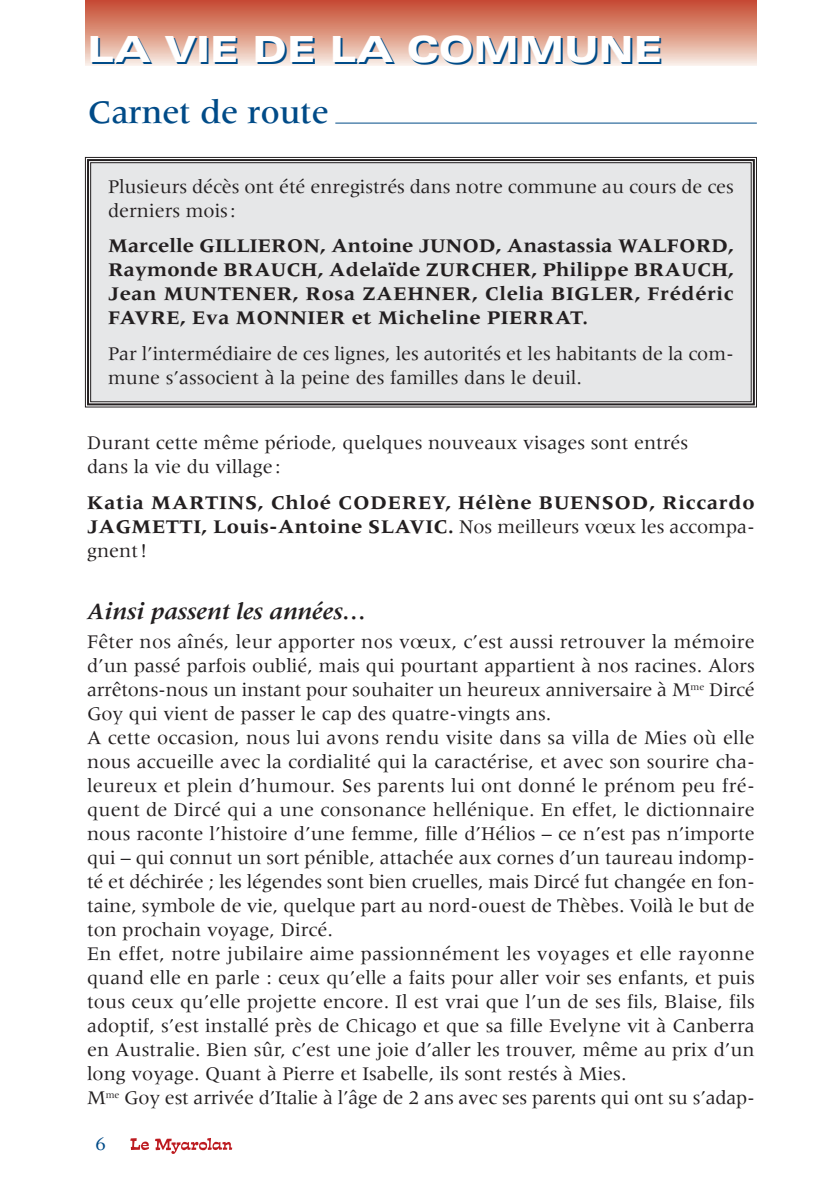
<style>
.page{position:relative;width:840px;height:1190px;background:#fff}
.page>*{position:absolute;margin:0;border:0;box-sizing:border-box;transform-origin:0 0}
.t1{font:900 expanded 36px "Univers";color:#004b88}
.t2{font:500 34px "Meridien";color:#004b88}
.t3{font:italic 700 24px "Meridien";color:#231f20}
.t4{font:20px/24px "Meridien";color:#231f20}
.t5{font:700 20px/24px "Meridien";letter-spacing:.02em;color:#231f20;text-align:justify}
.t6{font:20px "Meridien";color:#004b88}
.s1{font-weight:400}
</style>
<div class="page">
<div style="left:85px;top:0;width:672px;height:65px;background:linear-gradient(to bottom,#c4462a,#f6e8dc)"></div>
<svg style="left:130px;top:1138px;width:19px;height:12px"></svg>
<svg style="left:155px;top:1138px;width:77px;height:16px"></svg>
<div style="left:91px;top:163px;width:660px;height:239px;background:#e6e7e8"></div>
<div style="left:85px;top:157px;width:672px;height:250px;border:1px solid #231f20"></div>
<div style="left:87px;top:159px;width:668px;height:246px;border:2px solid #231f20"></div>
<div style="left:90px;top:162px;width:662px;height:240px;border:1px solid #231f20"></div>
<hr style="left:335px;top:123px;width:422px;height:1px;background:#004b88">
<h1 class="t1" style="left:89px;top:38px;width:577px">LA VIE DE LA COMMUNE</h1>
<h2 class="t2" style="left:87px;top:99px;width:243px">Carnet de route</h2>
<p class="t4" style="left:108px;top:176px;width:627px">Plusieurs décès ont été enregistrés dans notre commune au cours de ces derniers mois:</p>
<p class="t5" style="left:108px;top:236px;width:627px">Marcelle GILLIERON, Antoine JUNOD, Anastassia WALFORD, Raymonde BRAUCH, Adelaïde ZURCHER, Philippe BRAUCH, Jean MUNTENER, Rosa ZAEHNER, Clelia BIGLER, Frédéric FAVRE, Eva MONNIER et Micheline PIERRAT.</p>
<p class="t4" style="left:108px;top:343px;width:627px">Par l’intermédiaire de ces lignes, les autorités et les habitants de la com&shy;mune s’associent à la peine des familles dans le deuil.</p>
<p class="t4" style="left:87px;top:432px;width:603px">Durant cette même période, quelques nouveaux visages sont entrés dans la vie du village:</p>
<p class="t5" style="left:87px;top:492px;width:669px">Katia MARTINS, Chloé CODEREY, Hélène BUENSOD, Riccardo JAGMETTI, Louis-Antoine SLAVIC. <span class="s1">Nos meilleurs vœux les accompa&shy;gnent!</span></p>
<p class="t3" style="left:87px;top:601px;width:281px">Ainsi passent les années…</p>
<p class="t4" style="left:87px;top:631px;width:669px">Fêter nos aînés, leur apporter nos vœux, c’est aussi retrouver la mémoire d’un passé parfois oublié, mais qui pourtant appartient à nos racines. Alors arrêtons-nous un instant pour souhaiter un heureux anniversaire à M<sup>me</sup> Dircé Goy qui vient de passer le cap des quatre-vingts ans.<br>A cette occasion, nous lui avons rendu visite dans sa villa de Mies où elle nous accueille avec la cordialité qui la caractérise, et avec son sourire cha&shy;leureux et plein d’humour. Ses parents lui ont donné le prénom peu fré&shy;quent de Dircé qui a une consonance hellénique. En effet, le dictionnaire nous raconte l’histoire d’une femme, fille d’Hélios – ce n’est pas n’importe qui – qui connut un sort pénible, attachée aux cornes d’un taureau indomp&shy;té et déchirée ; les légendes sont bien cruelles, mais Dircé fut changée en fon&shy;taine, symbole de vie, quelque part au nord-ouest de Thèbes. Voilà le but de ton prochain voyage, Dircé.<br>En effet, notre jubilaire aime passionnément les voyages et elle rayonne quand elle en parle : ceux qu’elle a faits pour aller voir ses enfants, et puis tous ceux qu’elle projette encore. Il est vrai que l’un de ses fils, Blaise, fils adoptif, s’est installé près de Chicago et que sa fille Evelyne vit à Canberra en Australie. Bien sûr, c’est une joie d’aller les trouver, même au prix d’un long voyage. Quant à Pierre et Isabelle, ils sont restés à Mies.<br>M<sup>me</sup> Goy est arrivée d’Italie à l’âge de 2 ans avec ses parents qui ont su s’adap-</p>
<p class="t6" style="left:95px;top:1135px;width:13px">6</p>
</div>
